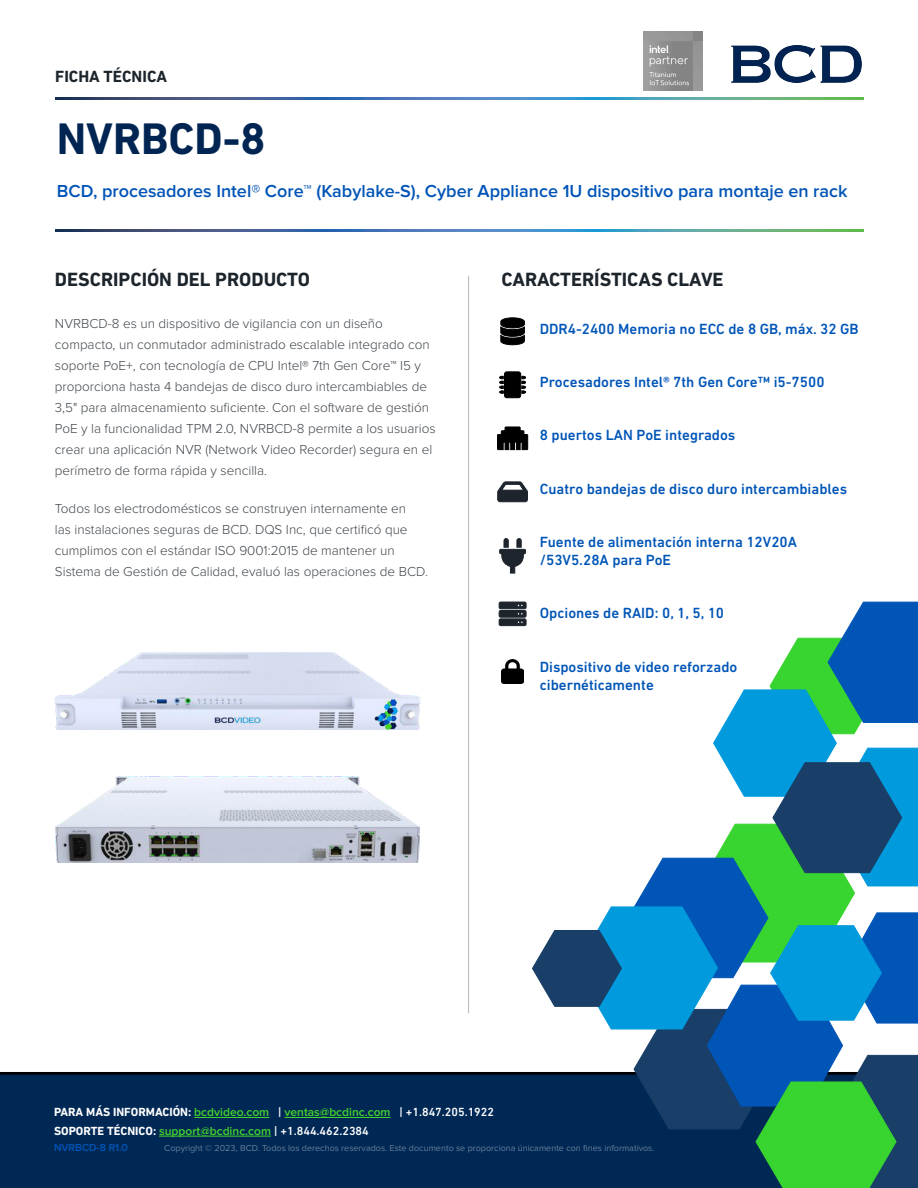
<style>
.page{position:relative;width:918px;height:1188px;background:#fff}
.page>*{position:absolute;margin:0;border:0;box-sizing:border-box;transform-origin:0 0}
.t1{font:700 45px "DIN Next LT Pro";color:#002553}
.P_-_Paragraph_Style2{font:700 19.5px "DIN Next LT Pro";color:#1c242c}
.t2{font:600 18px "Proxima Nova";color:#0054b7}
.P_-_Paragraph_Style1{font:700 16.5px "DIN Next LT Pro";color:#1c242c}
.P_-_Paragraph_Style2-2{font:500 15px/18px "DIN Next LT Pro";color:#0055b7}
.P_-_Paragraph_Style2-3{font:300 13.5px/21px "Proxima Nova";color:#3f464c}
.P_-_Paragraph_Style4{font:600 12px "Proxima Nova";color:#44d52c}
.P_-_Paragraph_Style4-2{font:600 10.5px "Proxima Nova";color:#0055b7}
.P_-_Paragraph_Style4-3{font:9px "Proxima Nova";color:#667e99}
.s1{font-family:"DIN Next LT Pro";font-weight:700;color:#fff}
.s2{font-family:"DIN Next LT Pro";font-weight:500;color:#fff}
</style>
<div class="page">
<hr style="left:468px;top:276px;width:1px;height:737px;background:#b4b5b7">
<svg style="left:498px;top:482px;width:30px;height:20px"></svg>
<svg style="left:499px;top:602px;width:27px;height:24px"></svg>
<svg style="left:500px;top:372px;width:26px;height:26px"></svg>
<svg style="left:500px;top:539px;width:26px;height:34px"></svg>
<svg style="left:501px;top:318px;width:23px;height:27px"></svg>
<svg style="left:498px;top:427px;width:30px;height:23px"></svg>
<img style="left:54px;top:652px;width:366px;height:77px">
<img style="left:55px;top:776px;width:364px;height:86px">
<img style="left:502px;top:660px;width:21px;height:24px">
<img style="left:731px;top:45px;width:131px;height:38px">
<img style="left:643px;top:32px;width:59px;height:59px">
<hr style="left:0;top:1072px;width:917px;height:3px;background:#000">
<div style="left:0;top:1075px;width:918px;height:113px;background:#002855"></div>
<svg style="left:532px;top:602px;width:386px;height:586px"></svg>
<svg style="left:55px;top:229px;width:809px;height:2px;background:#4a819d"></svg>
<svg style="left:55px;top:98px;width:809px;height:1px"></svg>
<hr style="left:194px;top:1117px;width:75px;height:1px;background:#44d52c">
<hr style="left:285px;top:1117px;width:106px;height:1px;background:#44d52c">
<hr style="left:159px;top:1136px;width:112px;height:1px;background:#44d52c">
<p class="P_-_Paragraph_Style1" style="left:55px;top:67px;width:113px">FICHA TÉCNICA</p>
<p class="t1" style="left:57px;top:112px;width:210px">NVRBCD-8</p>
<p class="t2" style="left:57px;top:180px;width:792px">BCD, procesadores Intel® Core™ (Kabylake-S), Cyber Appliance 1U dispositivo para montaje en rack</p>
<p class="P_-_Paragraph_Style2" style="left:55px;top:268px;width:257px">DESCRIPCIÓN DEL PRODUCTO</p>
<p class="P_-_Paragraph_Style2-3" style="left:55px;top:313px;width:382px">NVRBCD-8 es un dispositivo de vigilancia con un diseño compacto, un conmutador administrado escalable integrado con soporte PoE+, con tecnología de CPU Intel® 7th Gen Core™ I5 y proporciona hasta 4 bandejas de disco duro intercambiables de 3,5" para almacenamiento suficiente. Con el software de gestión PoE y la funcionalidad TPM 2.0, NVRBCD-8 permite a los usuarios crear una aplicación NVR (Network Video Recorder) segura en el perímetro de forma rápida y sencilla.</p>
<p class="P_-_Paragraph_Style2-3" style="left:55px;top:498px;width:375px">Todos los electrodomésticos se construyen internamente en<br>las instalaciones seguras de BCD. DQS Inc, que certificó que cumplimos con el estándar ISO 9001:2015 de mantener un Sistema de Gestión de Calidad, evaluó las operaciones de BCD.</p>
<p class="P_-_Paragraph_Style2" style="left:501px;top:268px;width:224px">CARACTERÍSTICAS CLAVE</p>
<p class="P_-_Paragraph_Style2-2" style="left:540px;top:320px;width:320px">DDR4-2400 Memoria no ECC de 8 GB, máx. 32 GB</p>
<p class="P_-_Paragraph_Style2-2" style="left:540px;top:373px;width:286px">Procesadores Intel® 7th Gen Core™ i5-7500</p>
<p class="P_-_Paragraph_Style2-2" style="left:540px;top:426px;width:197px">8 puertos LAN PoE integrados</p>
<p class="P_-_Paragraph_Style2-2" style="left:540px;top:480px;width:309px">Cuatro bandejas de disco duro intercambiables</p>
<p class="P_-_Paragraph_Style2-2" style="left:540px;top:533px;width:259px">Fuente de alimentación interna 12V20A /53V5.28A para PoE</p>
<p class="P_-_Paragraph_Style2-2" style="left:540px;top:604px;width:186px">Opciones de RAID: 0, 1, 5, 10</p>
<p class="P_-_Paragraph_Style2-2" style="left:540px;top:657px;width:199px">Dispositivo de video reforzado cibernéticamente</p>
<p class="P_-_Paragraph_Style4" style="left:54px;top:1105px;width:442px"><span class="s1">PARA MÁS INFORMACIÓN:</span> bcdvideo.com <span class="s2">|</span> ventas@bcdinc.com <span class="s2">| +1.847.205.1922</span></p>
<p class="P_-_Paragraph_Style4" style="left:54px;top:1124px;width:316px"><span class="s1">SOPORTE TÉCNICO:</span> support@bcdinc.com <span class="s2">| +1.844.462.2384</span></p>
<p class="P_-_Paragraph_Style4-2" style="left:54px;top:1142px;width:76px">NVRBCD-8 R1.0</p>
<p class="P_-_Paragraph_Style4-3" style="left:164px;top:1143px;width:492px">Copyright © 2023, BCD. Todos los derechos reservados. Este documento se proporciona únicamente con fines informativos.</p>
</div>
